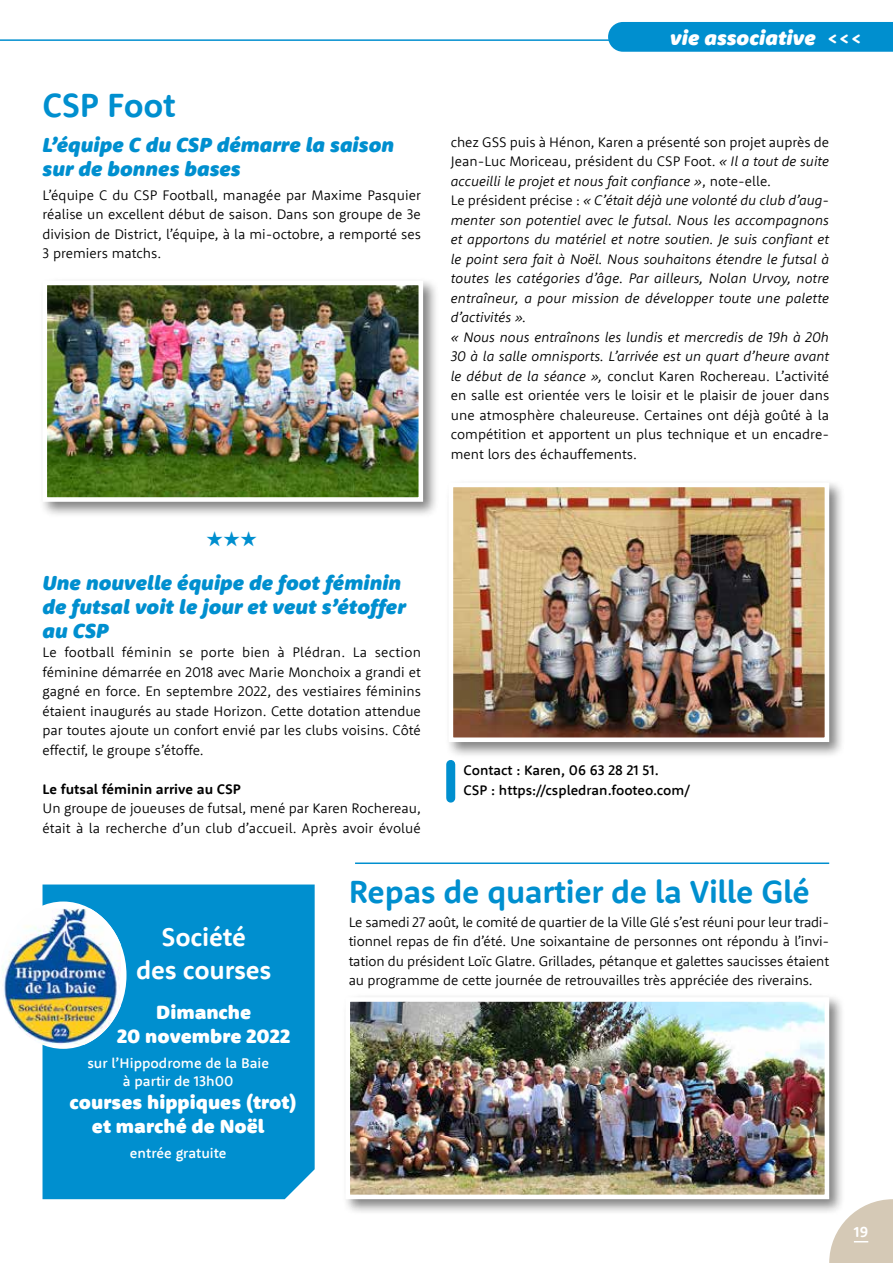
<style>
.page{position:relative;width:893px;height:1263px;background:#fff}
.page>*{position:absolute;margin:0;border:0;box-sizing:border-box;transform-origin:0 0}
.t1{font:700 34.5px "Rooney Sans";letter-spacing:-.01em;color:#008fcf}
.t2{font:700 33px "Rooney Sans";letter-spacing:-.01em;color:#008fcf}
.t3{font:700 26.4px/33px "Rooney Sans";letter-spacing:-.01em;color:#fff;text-align:center}
.t4{font:italic 900 21px/24px "Rooney Sans";color:#008fcf}
.t5{font:italic 900 21px "Rooney Sans";color:#fff}
.t6{font:21px "Zapf Dingbats ITC";color:#008fcf}
.t7{font:900 19.8px/23.7px "Rooney Sans";color:#fff;text-align:center}
.t8{font:700 15px "Rooney Sans";color:#fff}
.t9{font:500 14.55px/17.4px "Rooney Sans";color:#fff;text-align:center}
.t10{font:300 14.25px/19.5px "Rooney Sans";color:#000;text-align:justify}
.t11{font:italic 300 14.25px/19.5px "Rooney Sans";color:#000}
.t12{font:500 14.25px/19.5px "Rooney Sans";color:#000}
.t13{font:700 14.25px "Rooney Sans";color:#000}
.s1{font-weight:700;font-style:normal}
.s2{font-style:normal}
</style>
<div class="page">
<svg style="left:829px;top:1199px;width:64px;height:64px"></svg>
<hr style="left:0;top:39px;width:624px;height:2px;background:#008fcf">
<div style="left:608px;top:22px;width:285px;height:30px;background:#008fcf"></div>
<div style="left:446px;top:764px;width:9px;height:34px;background:#008fcf"></div>
<div style="left:39px;top:277px;width:400px;height:241px;background:#000;opacity:.5"></div>
<img style="left:49px;top:287px;width:368px;height:209px">
<div style="left:43px;top:281px;width:380px;height:221px;border:5px solid #fff"></div>
<div style="left:445px;top:479px;width:400px;height:280px;background:#000;opacity:.5"></div>
<img style="left:455px;top:489px;width:368px;height:247px">
<div style="left:449px;top:483px;width:380px;height:259px;border:5px solid #fff"></div>
<div style="left:43px;top:884px;width:272px;height:315px;background:#008fcf"></div>
<div style="left:0;top:901px;width:126px;height:148px;background:#fff;border-radius:50%"></div>
<img style="left:2px;top:909px;width:119px;height:136px">
<div style="left:342px;top:993px;width:504px;height:222px;background:#000;opacity:.5"></div>
<img style="left:351px;top:1003px;width:472px;height:190px">
<div style="left:345px;top:997px;width:484px;height:202px;border:5px solid #fff"></div>
<hr style="left:355px;top:862px;width:474px;height:2px;background:#008fcf">
<h1 class="t1" style="left:43px;top:83px;width:135px">CSP Foot</h1>
<h3 class="t4" style="left:43px;top:132px;width:353px">L’équipe C du CSP démarre la saison sur de bonnes bases</h3>
<p class="t10" style="left:43px;top:184px;width:380px">L’équipe C du CSP Football, managée par Maxime Pasquier réalise un excellent début de saison. Dans son groupe de 3e division de District, l’équipe, à la mi-octobre, a remporté ses 3 premiers matchs.</p>
<h3 class="t6" style="left:206px;top:529px;width:53px">★★★</h3>
<h3 class="t4" style="left:43px;top:570px;width:365px">Une nouvelle équipe de foot féminin de futsal voit le jour et veut s’étoffer au CSP</h3>
<p class="t10" style="left:43px;top:642px;width:380px">Le football féminin se porte bien à Plédran. La section féminine démarrée en 2018 avec Marie Monchoix a grandi et gagné en force. En septembre 2022, des vestiaires féminins étaient inaugurés au stade Horizon. Cette dotation attendue par toutes ajoute un confort envié par les clubs voisins. Côté effectif, le groupe s’étoffe.</p>
<p class="t13" style="left:43px;top:779px;width:200px">Le futsal féminin arrive au CSP</p>
<p class="t10" style="left:43px;top:798px;width:380px">Un groupe de joueuses de futsal, mené par Karen Rochereau, était à la recherche d’un club d’accueil. Après avoir évolué</p>
<h3 class="t5" style="left:670px;top:24px;width:194px">vie associative <span class="s1">&lt;&lt;&lt;</span></h3>
<p class="t11" style="left:451px;top:132px;width:380px"><span class="s2">chez GSS puis à Hénon, Karen a présenté son projet auprès de Jean-Luc Moriceau, président du CSP Foot.</span> « Il a tout de suite accueilli le projet et nous fait confiance »<span class="s2">, note-elle.<br>Le président précise :</span> « C’était déjà une volonté du club d’aug&shy;menter son potentiel avec le futsal. Nous les accompagnons et apportons du matériel et notre soutien. Je suis confiant et le point sera fait à Noël. Nous souhaitons étendre le futsal à toutes les catégories d’âge. Par ailleurs, Nolan Urvoy, notre entraîneur, a pour mission de développer toute une palette d’activités ».<br>« Nous nous entraînons les lundis et mercredis de 19h à 20h 30 à la salle omnisports. L’arrivée est un quart d’heure avant le début de la séance », <span class="s2">conclut Karen Rochereau. L’activité en salle est orientée vers le loisir et le plaisir de jouer dans une atmosphère chaleureuse. Certaines ont déjà goûté à la compétition et apportent un plus technique et un encadre&shy;ment lors des échauffements.</span></p>
<p class="t12" style="left:463px;top:760px;width:228px">Contact : Karen, 06 63 28 21 51.<br>CSP : https://cspledran.footeo.com/</p>
<h3 class="t3" style="left:136px;top:919px;width:137px">Société<br>des courses</h3>
<h3 class="t7" style="left:117px;top:1000px;width:175px">Dimanche<br>20 novembre 2022</h3>
<p class="t9" style="left:87px;top:1054px;width:183px">sur l’Hippodrome de la Baie à partir de 13h00</p>
<h3 class="t7" style="left:70px;top:1090px;width:228px">courses hippiques (trot) et marché de Noël</h3>
<p class="t9" style="left:130px;top:1144px;width:98px">entrée gratuite</p>
<h2 class="t2" style="left:349px;top:870px;width:463px">Repas de quartier de la Ville Glé</h2>
<p class="t10" style="left:349px;top:911px;width:482px">Le samedi 27 août, le comité de quartier de la Ville Glé s’est réuni pour leur tradi&shy;tionnel repas de fin d’été. Une soixantaine de personnes ont répondu à l’invi&shy;tation du président Loïc Glatre. Grillades, pétanque et galettes saucisses étaient au programme de cette journée de retrouvailles très appréciée des riverains.</p>
<p class="t8" style="left:854px;top:1222px;width:16px">19</p>
</div>
